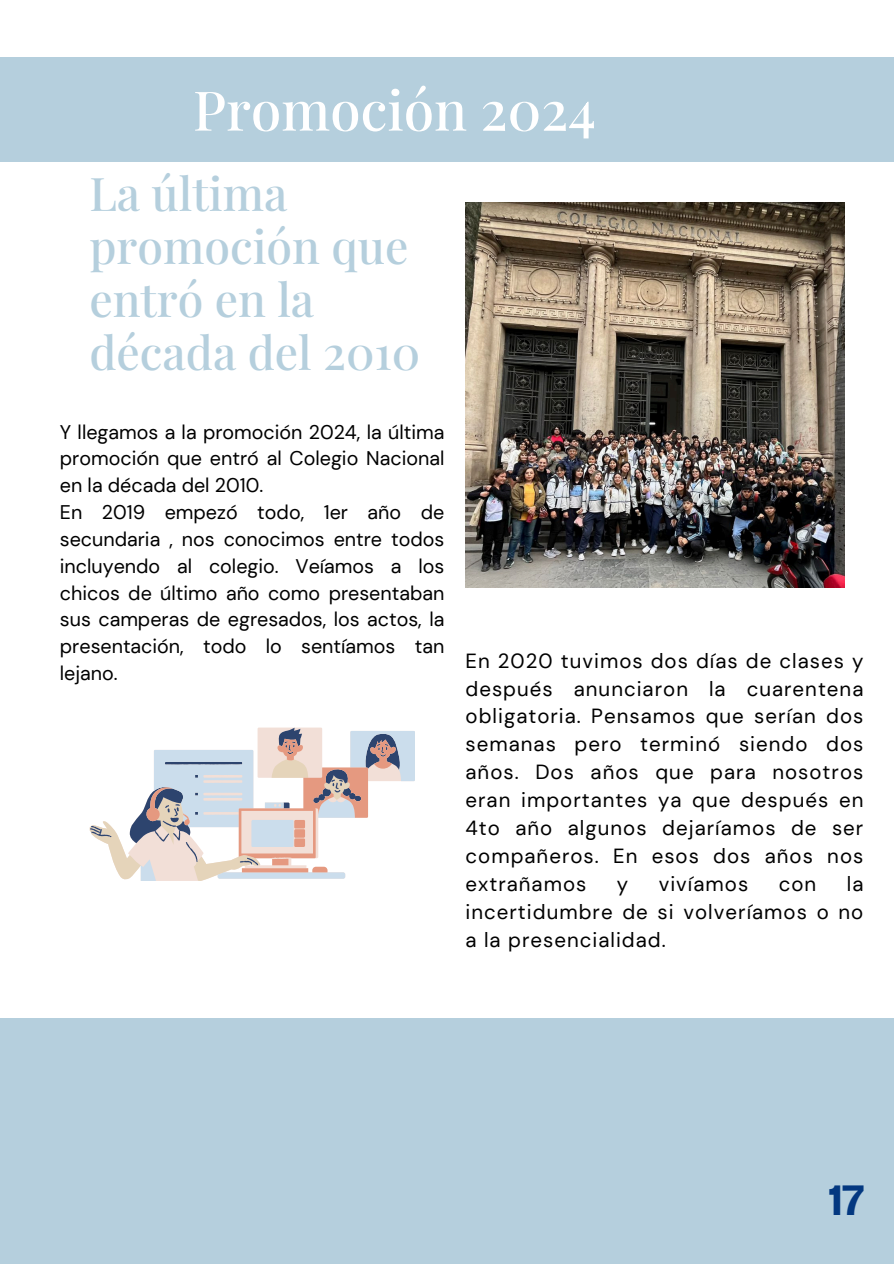
<style>
.page{position:relative;width:894px;height:1264px;background:#fff}
.page>*{position:absolute;margin:0;border:0;box-sizing:border-box;transform-origin:0 0}
.t1{font:500 54.75px "Playfair Display";color:#fff}
.t2{font:500 46.2px/53.2px "Playfair Display";color:#b5cfdd}
.t3{font:700 44.7px "Bricolage Grotesque";color:#033880}
.t4{font:20.4px/27.9px "DM Sans";letter-spacing:.05em;color:#000;text-align:justify}
.t5{font:19.65px/26.8px "DM Sans";color:#000;text-align:justify}
</style>
<div class="page">
<div style="left:0;top:57px;width:893px;height:104px;background:#b5cfdd"></div>
<img style="left:465px;top:202px;width:379px;height:385px">
<svg style="left:89px;top:727px;width:325px;height:154px"></svg>
<div style="left:0;top:1018px;width:893px;height:245px;background:#b5cfdd"></div>
<p class="t1" style="left:193px;top:71px;width:404px">Promoción 2024</p>
<h2 class="t2" style="left:89px;top:165px;width:332px">La última promoción que entró en la década del 2010</h2>
<p class="t5" style="left:60px;top:418px;width:386px">Y llegamos a la promoción 2024, la última promoción que entró al Colegio Nacional en la década del 2010.</p>
<p class="t5" style="left:60px;top:499px;width:386px">En 2019 empezó todo, 1er año de secundaria , nos conocimos entre todos incluyendo al colegio. Veíamos a los chicos de último año como presentaban sus camperas de egresados, los actos, la presentación, todo lo sentíamos tan lejano.</p>
<p class="t4" style="left:465px;top:646px;width:399px">En 2020 tuvimos dos días de clases y después anunciaron la cuarentena obligatoria. Pensamos que serían dos semanas pero terminó siendo dos años. Dos años que para nosotros eran importantes ya que después en 4to año algunos dejaríamos de ser compañeros. En esos dos años nos extrañamos</p>
<p class="t4" style="left:616px;top:870px;width:13px">y</p>
<p class="t4" style="left:658px;top:870px;width:91px">vivíamos</p>
<p class="t4" style="left:778px;top:870px;width:39px">con</p>
<p class="t4" style="left:465px;top:870px;width:399px;text-indent:381px">la incertidumbre de si volveríamos o no a la presencialidad.</p>
<p class="t3" style="left:827px;top:1173px;width:38px">17</p>
</div>
